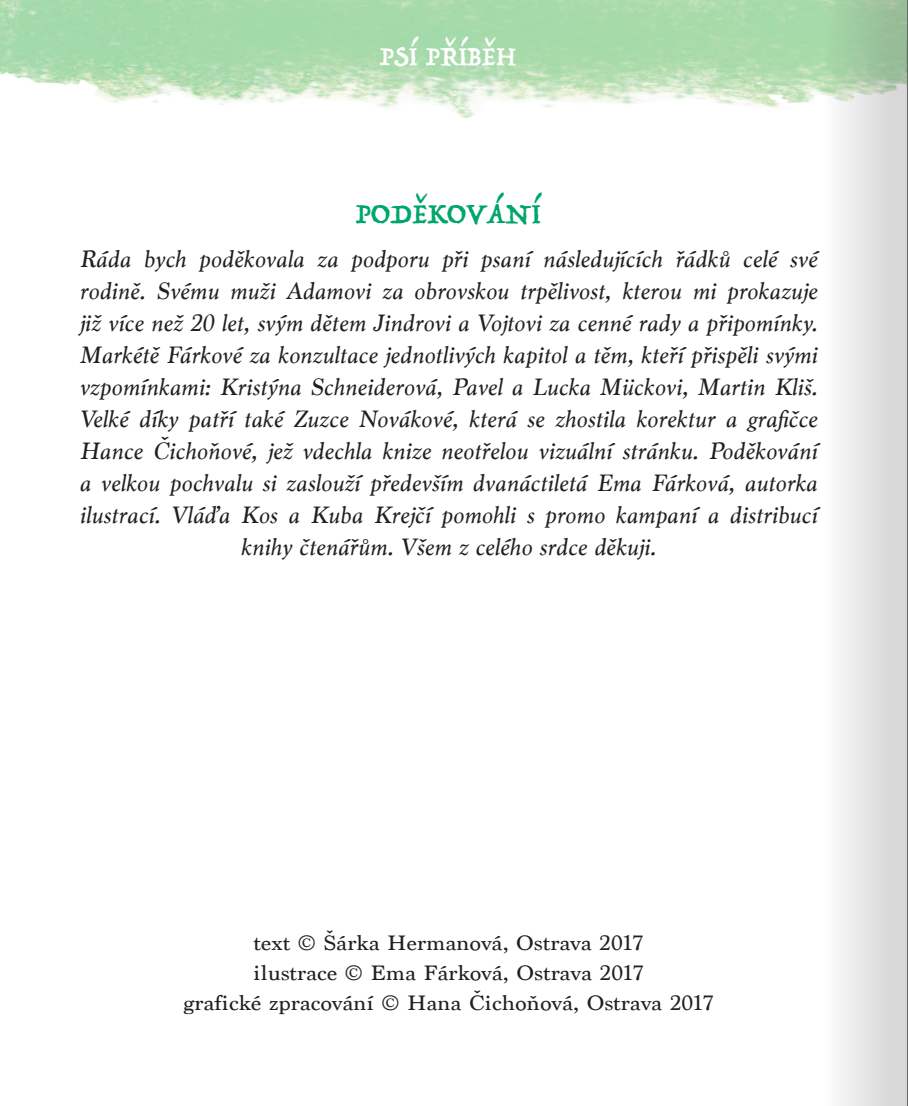
<style>
.page{position:relative;width:908px;height:1106px;background:#fff}
.page>*{position:absolute;margin:0;border:0;box-sizing:border-box;transform-origin:0 0}
.t1{font:32px "Trattatello";color:#00a66a}
.t2{font:30px "Trattatello";color:#fff}
.t3{font:italic 25px/32px "Marion";letter-spacing:.01em;color:#231f20;text-align:center;scale:1.08 1}
.t4{font:22px/30px "Marion";letter-spacing:.01em;color:#231f20;text-align:center;scale:1.08 1}
</style>
<div class="page">
<img style="left:0;top:0;width:802px;height:118px">
<svg style="left:802px;top:0;width:104px;height:1106px"></svg>
<hr style="left:906px;top:0;width:1px;height:1106px;background:#69696c">
<p class="t2" style="left:379px;top:37px;width:77px">PSÍ PŘÍBĚH</p>
<p class="t1" style="left:355px;top:193px;width:186px">PODĚKOVÁNÍ</p>
<p class="t3" style="left:79px;top:242px;width:684px">Ráda bych poděkovala za podporu při psaní následujících řádků celé své rodině. Svému muži Adamovi za obrovskou trpělivost, kterou mi prokazuje již více než 20 let, svým dětem Jindrovi a Vojtovi za cenné rady a připomínky.<br>Markétě Fárkové za konzultace jednotlivých kapitol a těm, kteří přispěli svými vzpomínkami: Kristýna Schneiderová, Pavel a Lucka Mückovi, Martin Kliš.<br>Velké díky patří také Zuzce Novákové, která se zhostila korektur a grafičce Hance Čichoňové, jež vdechla knize neotřelou vizuální stránku. Poděkování a velkou pochvalu si zaslouží především dvanáctiletá Ema Fárková, autorka ilustrací. Vláďa Kos a Kuba Krejčí pomohli s promo kampaní a distribucí knihy čtenářům. Všem z celého srdce děkuji.</p>
<p class="t4" style="left:183px;top:927px;width:491px">text © Šárka Hermanová, Ostrava 2017<br>ilustrace © Ema Fárková, Ostrava 2017<br>grafické zpracování © Hana Čichoňová, Ostrava 2017</p>
</div>
